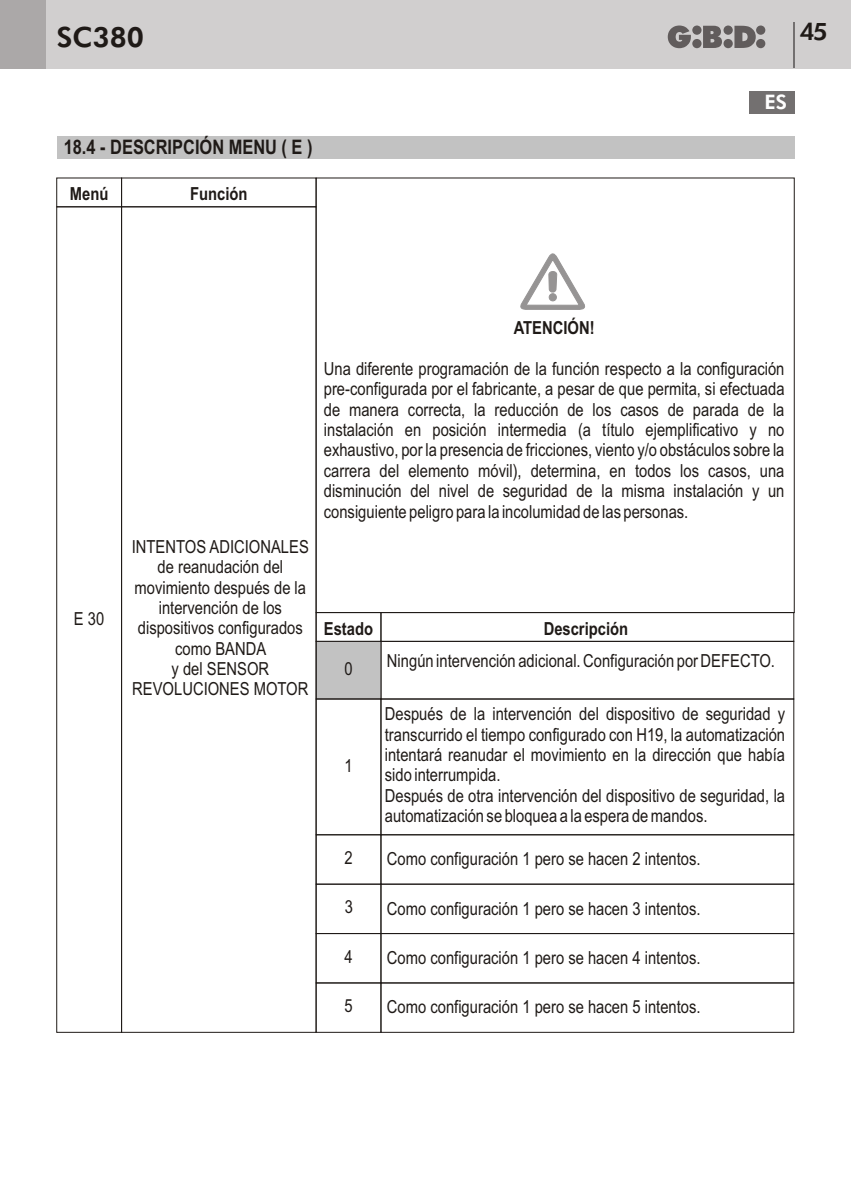
<style>
.page{position:relative;width:851px;height:1191px;background:#fff}
.page>*{position:absolute;margin:0;border:0;box-sizing:border-box;transform-origin:0 0}
.t1{font:800 28px "Futura BT";color:#1f1a17}
.t2{font:800 24px "Futura BT";color:#1f1a17}
.t3{font:700 20px "Arial Narrow";color:#1f1a17}
.t4{font:800 20px "Futura BT";color:#fff}
.t5{font:18px/20.4px "Arial Narrow";color:#1f1a17}
.t6{font:700 18px "Arial Narrow";color:#1f1a17}
</style>
<div class="page">
<div style="left:0;top:0;width:850px;height:68px;background:#d1cfcf"></div>
<div style="left:0;top:0;width:45px;height:68px;background:#aba8a8"></div>
<svg style="left:667px;top:26px;width:98px;height:22px"></svg>
<hr style="left:793px;top:23px;width:2px;height:45px;background:#737070">
<div style="left:748px;top:91px;width:46px;height:22px;background:#737070"></div>
<div style="left:316px;top:612px;width:65px;height:29px;border:1px solid #1f1a17"></div>
<div style="left:121px;top:178px;width:195px;height:29px;border:1px solid #1f1a17"></div>
<div style="left:56px;top:178px;width:66px;height:29px;border:1px solid #1f1a17"></div>
<div style="left:380px;top:641px;width:413px;height:58px;border:1px solid #1f1a17"></div>
<div style="left:316px;top:641px;width:65px;height:58px;background:#c2c2c2"></div>
<div style="left:380px;top:699px;width:413px;height:136px;border:1px solid #1f1a17"></div>
<div style="left:316px;top:699px;width:65px;height:136px;border:1px solid #1f1a17"></div>
<div style="left:380px;top:834px;width:413px;height:50px;border:1px solid #1f1a17"></div>
<div style="left:316px;top:834px;width:65px;height:50px;border:1px solid #1f1a17"></div>
<div style="left:56px;top:207px;width:66px;height:825px;border:1px solid #1f1a17"></div>
<div style="left:380px;top:884px;width:413px;height:49px;border:1px solid #1f1a17"></div>
<div style="left:316px;top:884px;width:65px;height:49px;border:1px solid #1f1a17"></div>
<div style="left:380px;top:933px;width:413px;height:50px;border:1px solid #1f1a17"></div>
<div style="left:316px;top:933px;width:65px;height:50px;border:1px solid #1f1a17"></div>
<div style="left:380px;top:982px;width:413px;height:50px;border:1px solid #1f1a17"></div>
<div style="left:316px;top:982px;width:65px;height:50px;border:1px solid #1f1a17"></div>
<svg style="left:520px;top:253px;width:65px;height:57px"></svg>
<div style="left:57px;top:136px;width:737px;height:23px;background:#c2c2c2"></div>
<h1 class="t1" style="left:57px;top:26px;width:89px">SC380</h1>
<h2 class="t2" style="left:799px;top:22px;width:29px">45</h2>
<p class="t3" style="left:64px;top:140px;width:250px">18.4 - DESCRIPCIÓN MENU ( E )</p>
<p class="t6" style="left:70px;top:187px;width:40px">Menú</p>
<p class="t6" style="left:190px;top:187px;width:59px">Función</p>
<p class="t4" style="left:764px;top:94px;width:24px">ES</p>
<p class="t5" style="left:74px;top:610px;width:32px">E 30</p>
<p class="t5" style="left:132px;top:538px;width:178px;text-align:center">INTENTOS ADICIONALES de reanudación del movimiento después de la intervención de los dispositivos configurados como BANDA<br>y del SENSOR<br>REVOLUCIONES MOTOR</p>
<p class="t6" style="left:513px;top:321px;width:82px">ATENCIÓN!</p>
<p class="t5" style="left:324px;top:360px;width:462px;text-align:justify">Una diferente programación de la función respecto a la configuración pre-configurada por el fabricante, a pesar de que permita, si efectuada de manera correcta, la reducción de los casos de parada de la instalación en posición intermedia (a título ejemplificativo y no exhaustivo, por la presencia de fricciones, viento y/o obstáculos sobre la carrera del elemento móvil), determina, en todos los casos, una disminución del nivel de seguridad de la misma instalación y un consiguiente peligro para la incolumidad de las personas.</p>
<p class="t6" style="left:324px;top:622px;width:51px">Estado</p>
<p class="t6" style="left:543px;top:622px;width:86px">Descripción</p>
<p class="t5" style="left:387px;top:652px;width:389px">Ningún intervención adicional. Configuración por DEFECTO.</p>
<p class="t5" style="left:344px;top:660px;width:10px">0</p>
<p class="t5" style="left:344px;top:757px;width:10px">1</p>
<p class="t5" style="left:385px;top:705px;width:402px">Después de la intervención del dispositivo de seguridad y transcurrido el tiempo configurado con H19, la automatización intentará reanudar el movimiento en la dirección que había sido interrumpida.<br>Después de otra intervención del dispositivo de seguridad, la automatización se bloquea a la espera de mandos.</p>
<p class="t5" style="left:344px;top:849px;width:10px">2</p>
<p class="t5" style="left:387px;top:850px;width:315px">Como configuración 1 pero se hacen 2 intentos.</p>
<p class="t5" style="left:345px;top:898px;width:10px">3</p>
<p class="t5" style="left:387px;top:899px;width:315px">Como configuración 1 pero se hacen 3 intentos.</p>
<p class="t5" style="left:344px;top:948px;width:10px">4</p>
<p class="t5" style="left:387px;top:949px;width:315px">Como configuración 1 pero se hacen 4 intentos.</p>
<p class="t5" style="left:344px;top:997px;width:10px">5</p>
<p class="t5" style="left:387px;top:998px;width:315px">Como configuración 1 pero se hacen 5 intentos.</p>
</div>
